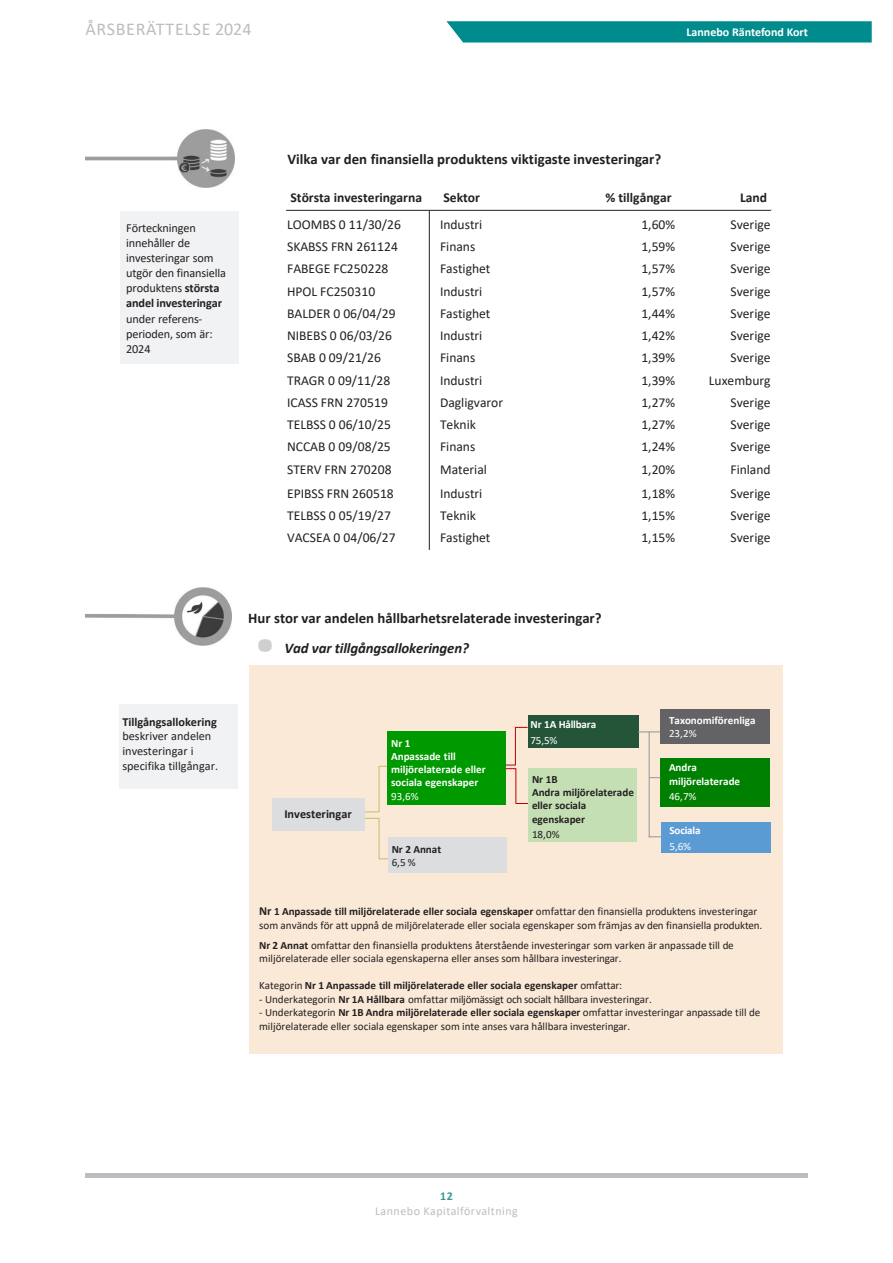
<style>
.page{position:relative;width:893px;height:1263px;background:#fff}
.page>*{position:absolute;margin:0;border:0;box-sizing:border-box;transform-origin:0 0}
.t1{font:18px "Calibri";letter-spacing:.04em;color:#bcbdc0}
.t2{font:700 14.85px/29.2px "Calibri";color:#231f20}
.t3{font:13.65px "Calibri";color:#231f20}
.t4{font:700 13.65px "Calibri";color:#231f20}
.t5{font:12.3px/15.1px "Calibri";letter-spacing:-.005em;color:#231f20}
.t6{font:700 12.3px "Calibri";color:#231f20}
.t7{font:12px "Calibri";letter-spacing:.04em;color:#bcbdc0}
.t8{font:700 12px "Calibri";color:#fff}
.t9{font:700 12px "Calibri";color:#3d978e}
.t10{font:11.1px/13.6px "Calibri";letter-spacing:-.005em;color:#231f20}
.t11{font:700 11.1px/13.4px "Calibri";color:#231f20}
.t12{font:700 11.1px/13.4px "Calibri";letter-spacing:-.005em;color:#fff}
.t13{font:11.1px "Calibri";color:#fff}
.s1{font-weight:700}
.s2{font-style:italic}
.s3{font-weight:400}
.s4{font-weight:700;font-size:12.3px}
</style>
<div class="page">
<svg style="left:446px;top:21px;width:426px;height:22px;background:#0d9293"></svg>
<hr style="left:85px;top:1174px;width:723px;height:4px;background:#bcbdc0">
<hr style="left:429px;top:211px;width:1px;height:339px;background:#231f20">
<img style="left:85px;top:130px;width:150px;height:58px">
<div style="left:120px;top:211px;width:119px;height:153px;background:#f1f2f3"></div>
<hr style="left:286px;top:210px;width:486px;height:1px;background:#231f20">
<hr style="left:771px;top:210px;width:1px;height:336px;background:#fff">
<div style="left:250px;top:665px;width:533px;height:388px;background:#fae9d7"></div>
<img style="left:85px;top:588px;width:147px;height:58px">
<img style="left:258px;top:639px;width:14px;height:13px">
<div style="left:119px;top:705px;width:119px;height:84px;background:#f1f2f3"></div>
<svg style="left:350px;top:818px;width:38px;height:41px"></svg>
<svg style="left:364px;top:766px;width:44px;height:46px"></svg>
<svg style="left:506px;top:727px;width:37px;height:77px"></svg>
<div style="left:528px;top:715px;width:110px;height:32px;background:#245539"></div>
<div style="left:272px;top:798px;width:92px;height:32px;background:#dcdddf"></div>
<div style="left:388px;top:837px;width:118px;height:36px;background:#dcdddf"></div>
<div style="left:528px;top:768px;width:109px;height:73px;background:#c5dfb4"></div>
<div style="left:388px;top:731px;width:118px;height:73px;background:#090"></div>
<div style="left:661px;top:822px;width:110px;height:30px;background:#5b9bd4"></div>
<div style="left:660px;top:757px;width:110px;height:49px;background:#008000"></div>
<hr style="left:649px;top:732px;width:1px;height:34px;background:#939598">
<div style="left:660px;top:709px;width:110px;height:35px;background:#636366"></div>
<svg style="left:638px;top:731px;width:22px;height:1px"></svg>
<hr style="left:649px;top:766px;width:1px;height:71px;background:#939598">
<h1 class="t1" style="left:85px;top:16px;width:168px">ÅRSBERÄTTELSE 2024</h1>
<p class="t8" style="left:686px;top:24px;width:123px">Lannebo Räntefond Kort</p>
<p class="t5" style="left:126px;top:220px;width:101px">Förteckningen innehåller de investeringar som utgör den finansiella produktens <span class="s1">största andel investeringar </span>under referens&shy;perioden, som är:<br>2024</p>
<p class="t2" style="left:287px;top:144px;width:375px">Vilka var den finansiella produktens viktigaste investeringar?</p>
<p class="t4" style="left:291px;top:188px;width:133px">Största investeringarna</p>
<p class="t4" style="left:443px;top:188px;width:38px">Sektor</p>
<p class="t4" style="left:605px;top:188px;width:68px">% tillgångar</p>
<p class="t4" style="left:740px;top:188px;width:28px">Land</p>
<p class="t3" style="left:287px;top:215px;width:115px">LOOMBS 0 11/30/26</p>
<p class="t3" style="left:440px;top:215px;width:44px">Industri</p>
<p class="t3" style="left:641px;top:215px;width:35px">1,60%</p>
<p class="t3" style="left:730px;top:215px;width:42px">Sverige</p>
<p class="t3" style="left:287px;top:237px;width:112px">SKABSS FRN 261124</p>
<p class="t3" style="left:440px;top:237px;width:37px">Finans</p>
<p class="t3" style="left:641px;top:237px;width:35px">1,59%</p>
<p class="t3" style="left:730px;top:237px;width:42px">Sverige</p>
<p class="t3" style="left:287px;top:259px;width:103px">FABEGE FC250228</p>
<p class="t3" style="left:440px;top:259px;width:52px">Fastighet</p>
<p class="t3" style="left:641px;top:259px;width:35px">1,57%</p>
<p class="t3" style="left:730px;top:259px;width:42px">Sverige</p>
<p class="t3" style="left:287px;top:282px;width:90px">HPOL FC250310</p>
<p class="t3" style="left:440px;top:282px;width:44px">Industri</p>
<p class="t3" style="left:641px;top:282px;width:35px">1,57%</p>
<p class="t3" style="left:730px;top:282px;width:42px">Sverige</p>
<p class="t3" style="left:287px;top:304px;width:110px">BALDER 0 06/04/29</p>
<p class="t3" style="left:440px;top:304px;width:52px">Fastighet</p>
<p class="t3" style="left:641px;top:304px;width:35px">1,44%</p>
<p class="t3" style="left:730px;top:304px;width:42px">Sverige</p>
<p class="t3" style="left:287px;top:326px;width:106px">NIBEBS 0 06/03/26</p>
<p class="t3" style="left:440px;top:326px;width:44px">Industri</p>
<p class="t3" style="left:641px;top:326px;width:35px">1,42%</p>
<p class="t3" style="left:730px;top:326px;width:42px">Sverige</p>
<p class="t3" style="left:287px;top:348px;width:95px">SBAB 0 09/21/26</p>
<p class="t3" style="left:440px;top:348px;width:37px">Finans</p>
<p class="t3" style="left:641px;top:348px;width:35px">1,39%</p>
<p class="t3" style="left:730px;top:348px;width:42px">Sverige</p>
<p class="t3" style="left:287px;top:371px;width:105px">TRAGR 0 09/11/28</p>
<p class="t3" style="left:440px;top:371px;width:44px">Industri</p>
<p class="t3" style="left:641px;top:371px;width:35px">1,39%</p>
<p class="t3" style="left:709px;top:371px;width:63px">Luxemburg</p>
<p class="t3" style="left:287px;top:393px;width:102px">ICASS FRN 270519</p>
<p class="t3" style="left:440px;top:393px;width:65px">Dagligvaror</p>
<p class="t3" style="left:641px;top:393px;width:35px">1,27%</p>
<p class="t3" style="left:730px;top:393px;width:42px">Sverige</p>
<p class="t3" style="left:287px;top:415px;width:105px">TELBSS 0 06/10/25</p>
<p class="t3" style="left:440px;top:415px;width:38px">Teknik</p>
<p class="t3" style="left:641px;top:415px;width:35px">1,27%</p>
<p class="t3" style="left:730px;top:415px;width:42px">Sverige</p>
<p class="t3" style="left:287px;top:437px;width:105px">NCCAB 0 09/08/25</p>
<p class="t3" style="left:440px;top:437px;width:37px">Finans</p>
<p class="t3" style="left:641px;top:437px;width:35px">1,24%</p>
<p class="t3" style="left:730px;top:437px;width:42px">Sverige</p>
<p class="t3" style="left:287px;top:459px;width:106px">STERV FRN 270208</p>
<p class="t3" style="left:440px;top:459px;width:48px">Material</p>
<p class="t3" style="left:641px;top:459px;width:35px">1,20%</p>
<p class="t3" style="left:730px;top:459px;width:42px">Finland</p>
<p class="t3" style="left:287px;top:484px;width:108px">EPIBSS FRN 260518</p>
<p class="t3" style="left:440px;top:484px;width:44px">Industri</p>
<p class="t3" style="left:641px;top:484px;width:35px">1,18%</p>
<p class="t3" style="left:730px;top:484px;width:42px">Sverige</p>
<p class="t3" style="left:287px;top:506px;width:105px">TELBSS 0 05/19/27</p>
<p class="t3" style="left:440px;top:506px;width:38px">Teknik</p>
<p class="t3" style="left:641px;top:506px;width:35px">1,15%</p>
<p class="t3" style="left:730px;top:506px;width:42px">Sverige</p>
<p class="t3" style="left:287px;top:528px;width:110px">VACSEA 0 04/06/27</p>
<p class="t3" style="left:440px;top:528px;width:52px">Fastighet</p>
<p class="t3" style="left:641px;top:528px;width:35px">1,15%</p>
<p class="t3" style="left:730px;top:528px;width:42px">Sverige</p>
<p class="t5" style="left:122px;top:714px;width:97px"><span class="s1">Tillgångsallokering </span>beskriver andelen investeringar i specifika tillgångar.</p>
<p class="t2" style="left:284px;top:604px;width:319px;text-indent:-36px">Hur stor var andelen hållbarhetsrelaterade investeringar?<br><span class="s2">Vad var tillgångsallokeringen?</span></p>
<p class="t6" style="left:284px;top:806px;width:69px">Investeringar</p>
<p class="t12" style="left:391px;top:736px;width:96px">Nr 1<br>Anpassade till miljörelaterade eller sociala egenskaper<br><span class="s3">93,6%</span></p>
<p class="t11" style="left:392px;top:842px;width:51px">Nr 2 Annat<br><span class="s3">6,5 %</span></p>
<p class="t12" style="left:530px;top:717px;width:67px;line-height:15.8px">Nr 1A Hållbara<br><span class="s3">75,5%</span></p>
<p class="t11" style="left:532px;top:772px;width:103px">Nr 1B<br>Andra miljörelaterade eller sociala egenskaper</p>
<p class="t10" style="left:532px;top:828px;width:29px">18,0%</p>
<p class="t12" style="left:669px;top:713px;width:88px">Taxonomiförenliga<br><span class="s3">23,2%</span></p>
<p class="t12" style="left:669px;top:761px;width:73px">Andra miljörelaterade</p>
<p class="t13" style="left:669px;top:789px;width:29px">46,7%</p>
<p class="t12" style="left:670px;top:822px;width:33px;line-height:15.8px">Sociala<br><span class="s3">5,6%</span></p>
<p class="t10" style="left:259px;top:904px;width:505px"><span class="s4">Nr</span> <span class="s1">1 Anpassade till miljörelaterade eller sociala egenskaper</span> omfattar den finansiella produktens investeringar som används för att uppnå de miljörelaterade eller sociala egenskaper som främjas av den finansiella produkten.</p>
<p class="t10" style="left:259px;top:938px;width:476px"><span class="s1">Nr 2 Annat</span> omfattar den finansiella produktens återstående investeringar som varken är anpassade till de miljörelaterade eller sociala egenskaperna eller anses som hållbara investeringar.</p>
<p class="t11" style="left:259px;top:979px;width:365px"><span class="s3">Kategorin</span> Nr 1 Anpassade till miljörelaterade eller sociala egenskaper <span class="s3">omfattar:</span></p>
<p class="t10" style="left:259px;top:992px;width:394px">- Underkategorin <span class="s1">Nr 1A Hållbara</span> omfattar miljömässigt och socialt hållbara investeringar.</p>
<p class="t10" style="left:259px;top:1005px;width:503px">- Underkategorin <span class="s1">Nr 1B Andra miljörelaterade eller sociala egenskaper</span> omfattar investeringar anpassade till de miljörelaterade eller sociala egenskaper som inte anses vara hållbara investeringar.</p>
<p class="t9" style="left:440px;top:1187px;width:14px">12</p>
<p class="t7" style="left:375px;top:1202px;width:144px">Lannebo Kapitalförvaltning</p>
</div>
